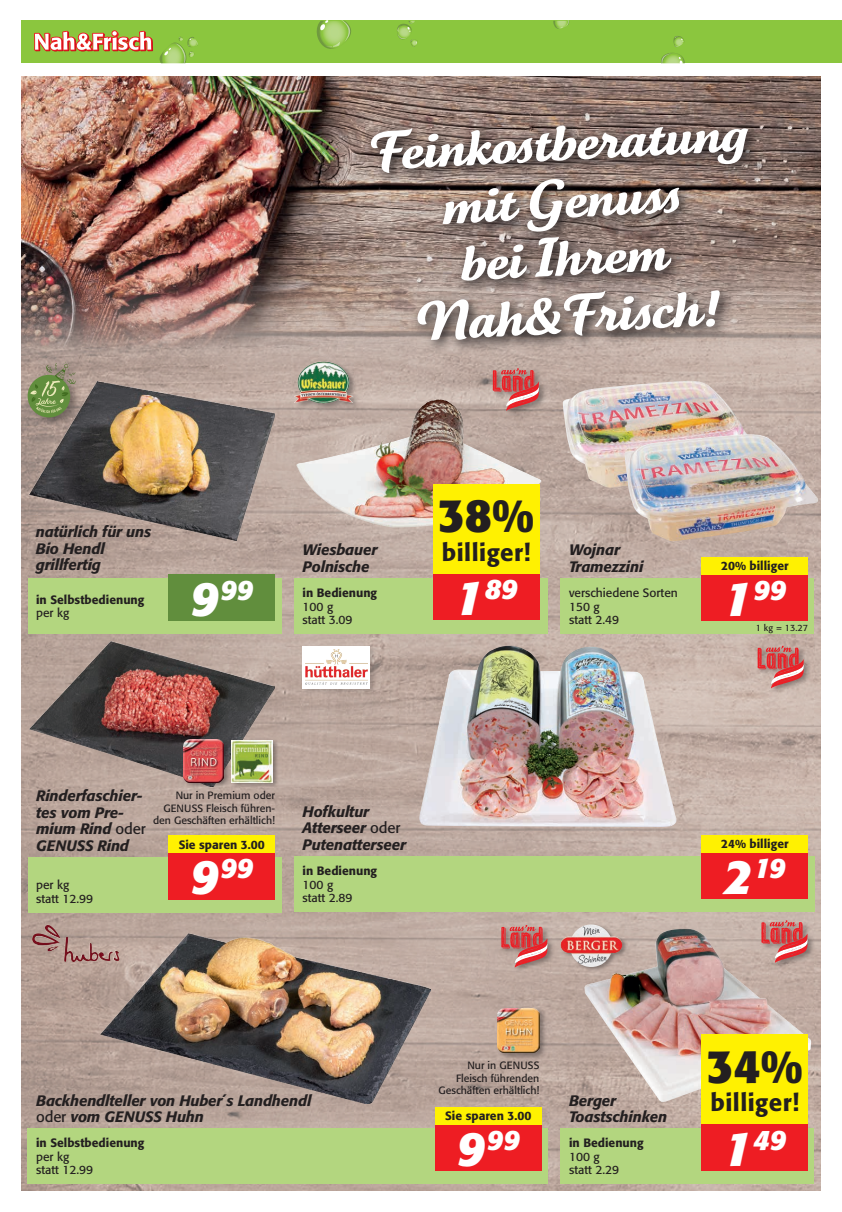
<style>
.page{position:relative;width:842px;height:1212px;background:#fff}
.page>*{position:absolute;margin:0;border:0;box-sizing:border-box;transform-origin:0 0}
.t1{font:53.55px/57.4px "Tartine Script Pro Bld";color:#fff;text-align:center}
.t2{font:700 46.5px "Formata Std";color:#231f20}
.t3{font:italic 700 28.05px "Formata Std";letter-spacing:.005em;color:#fff}
.t4{font:500 24px "Formata Std";letter-spacing:.02em;color:#231f20}
.t5{font:italic 500 15px/16.5px "Formata Std";letter-spacing:-.01em;color:#231f20}
.t6{font:500 12px "Formata Std";color:#231f20}
.t7{font:12px/13.5px "Formata Std";color:#231f20}
.t8{font:10.5px/12.6px "Formata Std";color:#231f20;text-align:right}
.t9{font:9px "Formata Std";color:#231f20}
.s1{font-size:48px}
.s2{font-weight:400;font-style:normal}
</style>
<div class="page">
<img style="left:21px;top:370px;width:800px;height:821px">
<img style="left:21px;top:77px;width:800px;height:293px">
<svg style="left:365px;top:119px;width:397px;height:236px;background:#86756e"></svg>
<div style="left:21px;top:21px;width:821px;height:42px;background:#8bc63e"></div>
<svg style="left:159px;top:37px;width:39px;height:26px"></svg>
<svg style="left:553px;top:21px;width:16px;height:8px"></svg>
<svg style="left:397px;top:21px;width:21px;height:26px"></svg>
<svg style="left:661px;top:53px;width:24px;height:10px"></svg>
<svg style="left:673px;top:36px;width:11px;height:11px"></svg>
<svg style="left:316px;top:21px;width:35px;height:28px"></svg>
<svg style="left:34px;top:31px;width:119px;height:21px"></svg>
<div style="left:294px;top:360px;width:66px;height:50px;background:#231f20;opacity:.4"></div>
<img style="left:293px;top:361px;width:61px;height:43px">
<img style="left:584px;top:929px;width:227px;height:175px">
<img style="left:30px;top:642px;width:245px;height:144px">
<img style="left:100px;top:933px;width:331px;height:171px">
<div style="left:28px;top:1128px;width:520px;height:56px;background:#b3d67f"></div>
<div style="left:435px;top:1124px;width:106px;height:47px;background:#ee1d23"></div>
<div style="left:435px;top:1107px;width:106px;height:17px;background:#fff101"></div>
<div style="left:497px;top:1006px;width:50px;height:54px;background:#231f20;opacity:.4"></div>
<img style="left:498px;top:1009px;width:41px;height:44px">
<div style="left:500px;top:923px;width:55px;height:51px;background:#231f20;opacity:.4"></div>
<svg style="left:501px;top:925px;width:46px;height:42px;background:#c96f6d"></svg>
<div style="left:28px;top:857px;width:253px;height:55px;background:#b3d67f"></div>
<div style="left:231px;top:738px;width:48px;height:51px;background:#231f20;opacity:.4"></div>
<img style="left:231px;top:740px;width:41px;height:42px">
<div style="left:183px;top:738px;width:48px;height:50px;background:#231f20;opacity:.4"></div>
<img style="left:184px;top:740px;width:40px;height:42px">
<div style="left:169px;top:853px;width:106px;height:46px;background:#ee1d23"></div>
<div style="left:169px;top:836px;width:106px;height:17px;background:#fff101"></div>
<div style="left:561px;top:578px;width:253px;height:56px;background:#b3d67f"></div>
<div style="left:702px;top:574px;width:106px;height:47px;background:#ee1d23"></div>
<div style="left:702px;top:557px;width:106px;height:17px;background:#fff101"></div>
<img style="left:563px;top:381px;width:194px;height:107px">
<img style="left:624px;top:434px;width:194px;height:107px">
<div style="left:561px;top:1128px;width:253px;height:56px;background:#b3d67f"></div>
<div style="left:760px;top:918px;width:55px;height:51px;background:#231f20;opacity:.4"></div>
<svg style="left:761px;top:920px;width:46px;height:43px;background:#cb7372"></svg>
<div style="left:560px;top:923px;width:68px;height:49px;background:#231f20;opacity:.4"></div>
<img style="left:561px;top:924px;width:61px;height:43px">
<img style="left:419px;top:646px;width:257px;height:181px">
<div style="left:294px;top:856px;width:520px;height:56px;background:#b3d67f"></div>
<div style="left:702px;top:852px;width:106px;height:47px;background:#ee1d23"></div>
<div style="left:702px;top:835px;width:106px;height:17px;background:#fff101"></div>
<div style="left:302px;top:645px;width:74px;height:49px;background:#231f20;opacity:.2"></div>
<div style="left:303px;top:646px;width:67px;height:42px;background:#fff"></div>
<img style="left:306px;top:649px;width:61px;height:36px">
<div style="left:756px;top:644px;width:55px;height:51px;background:#231f20;opacity:.4"></div>
<svg style="left:758px;top:646px;width:46px;height:42px;background:#cd7371"></svg>
<div style="left:294px;top:578px;width:254px;height:56px;background:#b3d67f"></div>
<div style="left:492px;top:366px;width:55px;height:51px;background:#231f20;opacity:.4"></div>
<svg style="left:493px;top:368px;width:46px;height:43px;background:#c76f6d"></svg>
<img style="left:296px;top:395px;width:161px;height:129px">
<img style="left:30px;top:381px;width:245px;height:160px">
<div style="left:28px;top:578px;width:253px;height:56px;background:#b3d67f"></div>
<div style="left:26px;top:360px;width:60px;height:66px;background:#231f20;opacity:.4"></div>
<div style="left:28px;top:375px;width:42px;height:42px;background:#618e3d;border-radius:50%"></div>
<svg style="left:30px;top:361px;width:46px;height:52px"></svg>
<div style="left:169px;top:574px;width:106px;height:47px;background:#618e3d"></div>
<div style="left:433px;top:573px;width:106px;height:47px;background:#ee1d23"></div>
<div style="left:433px;top:484px;width:106px;height:89px;background:#fff101"></div>
<div style="left:702px;top:1124px;width:106px;height:46px;background:#ee1d23"></div>
<div style="left:702px;top:1034px;width:106px;height:90px;background:#fff101"></div>
<img style="left:32px;top:925px;width:67px;height:37px">
<h1 class="t1" style="left:367px;top:124px;width:382px;rotate:-3deg">Feinkostberatung mit Genuss<br>bei Ihrem<br>Nah&amp;Frisch!</h1>
<p class="t5" style="left:36px;top:524px;width:117px">natürlich für uns<br>Bio Hendl grillfertig</p>
<p class="t6" style="left:36px;top:592px;width:110px">in Selbstbedienung</p>
<p class="t7" style="left:36px;top:606px;width:35px">per kg</p>
<p class="t5" style="left:303px;top:542px;width:76px">Wiesbauer<br>Polnische</p>
<h2 class="t2" style="left:438px;top:487px;width:98px">38%</h2>
<h3 class="t4" style="left:442px;top:538px;width:90px">billiger!</h3>
<h3 class="t3" style="left:190px;top:572px;width:64px"><span class="s1">9</span>99</h3>
<h3 class="t3" style="left:455px;top:572px;width:64px"><span class="s1">1</span>89</h3>
<p class="t6" style="left:303px;top:585px;width:76px">in Bedienung</p>
<p class="t7" style="left:303px;top:599px;width:52px">100 g statt 3.09</p>
<p class="t5" style="left:569px;top:542px;width:76px">Wojnar<br>Tramezzini</p>
<p class="t7" style="left:569px;top:586px;width:110px">verschiedene Sorten<br>150 g<br>statt 2.49</p>
<p class="t6" style="left:721px;top:558px;width:69px">20% billiger</p>
<h3 class="t3" style="left:723px;top:572px;width:64px"><span class="s1">1</span>99</h3>
<p class="t9" style="left:756px;top:622px;width:53px">1 kg = 13.27</p>
<p class="t5" style="left:36px;top:787px;width:111px">Rinderfaschier&shy;tes vom Pre&shy;mium Rind <span class="s2">oder<br></span>GENUSS Rind</p>
<p class="t8" style="left:153px;top:789px;width:123px">Nur in Premium oder<br>GENUSS Fleisch führen&shy;den Geschäften erhältlich!</p>
<p class="t6" style="left:179px;top:837px;width:88px">Sie sparen 3.00</p>
<p class="t7" style="left:36px;top:878px;width:58px">per kg statt 12.99</p>
<h3 class="t3" style="left:190px;top:851px;width:64px"><span class="s1">9</span>99</h3>
<p class="t5" style="left:303px;top:803px;width:105px">Hofkultur<br>Atterseer <span class="s2">oder<br></span>Putenatterseer</p>
<p class="t6" style="left:303px;top:863px;width:76px">in Bedienung</p>
<p class="t7" style="left:303px;top:877px;width:52px">100 g statt 2.89</p>
<p class="t6" style="left:721px;top:836px;width:69px">24% billiger</p>
<h3 class="t3" style="left:724px;top:850px;width:63px"><span class="s1">2</span>19</h3>
<p class="t5" style="left:36px;top:1092px;width:277px">Backhendlteller von Huber´s Landhendl <span class="s2">oder</span> vom GENUSS Huhn</p>
<p class="t6" style="left:36px;top:1135px;width:110px">in Selbstbedienung</p>
<p class="t7" style="left:36px;top:1150px;width:59px">per kg statt 12.99</p>
<p class="t8" style="left:438px;top:1059px;width:102px">Nur in GENUSS<br>Fleisch führenden<br>Geschäften erhältlich!</p>
<p class="t6" style="left:445px;top:1109px;width:88px">Sie sparen 3.00</p>
<h3 class="t3" style="left:457px;top:1123px;width:64px"><span class="s1">9</span>99</h3>
<p class="t5" style="left:569px;top:1092px;width:100px">Berger<br>Toastschinken</p>
<p class="t6" style="left:569px;top:1136px;width:76px">in Bedienung</p>
<p class="t7" style="left:569px;top:1150px;width:52px">100 g statt 2.29</p>
<h2 class="t2" style="left:706px;top:1037px;width:98px">34%</h2>
<h3 class="t4" style="left:710px;top:1088px;width:90px">billiger!</h3>
<h3 class="t3" style="left:723px;top:1122px;width:64px"><span class="s1">1</span>49</h3>
</div>
